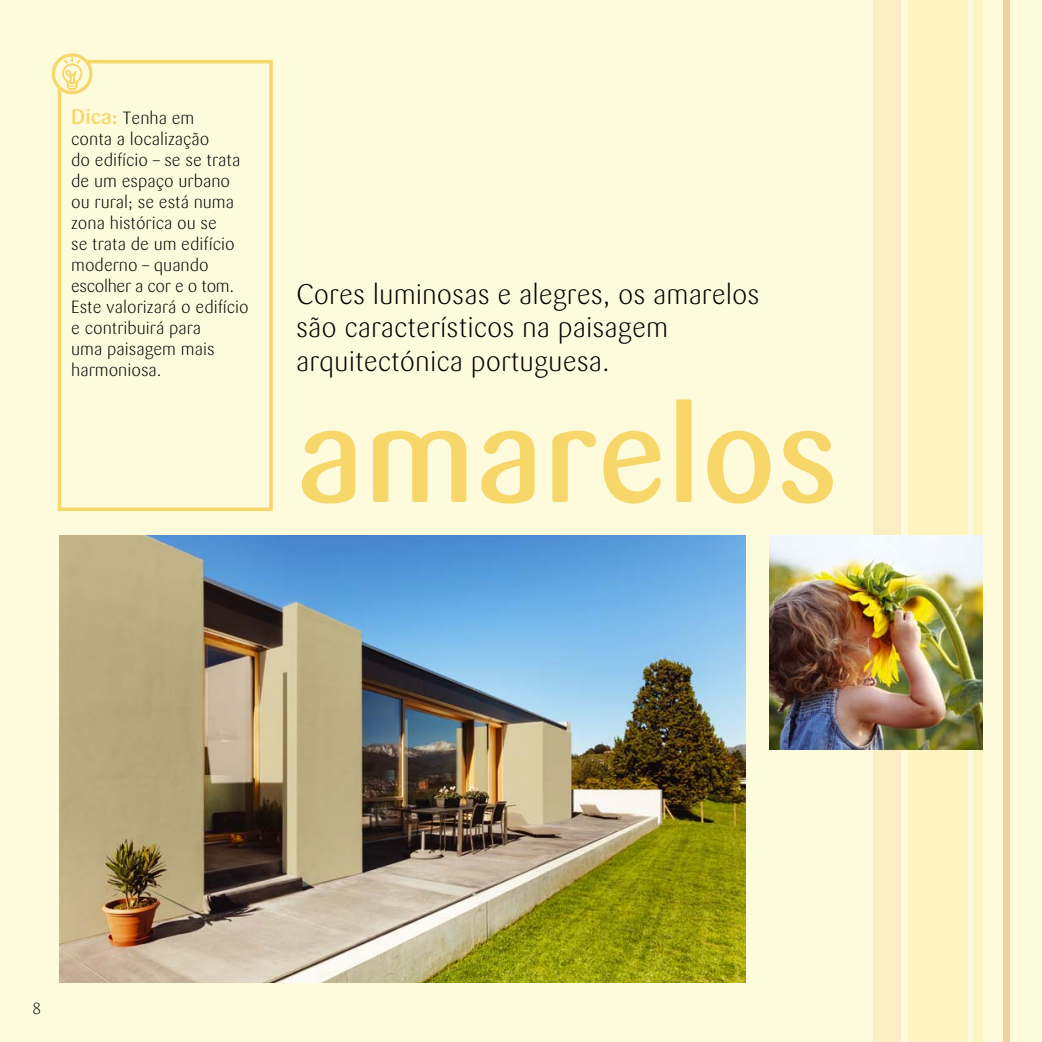
<style>
.page{position:relative;width:1042px;height:1042px;background:#fff}
.page>*{position:absolute;margin:0;border:0;box-sizing:border-box;transform-origin:0 0}
.t1{font:500 133.88px "Sari Pro";color:#f7d66a}
.t2{font:300 28px/33.2px "Sari Pro";color:#000}
.t3{font:300 17.5px/21px "Sari Pro";color:#000}
.t4{font:300 15.75px "Sari Pro";color:#000}
.s1{font-weight:500;font-size:21px;color:#f7d66a}
</style>
<div class="page">
<div style="left:0;top:0;width:1041px;height:1042px;background:#fdfbdc"></div>
<hr style="left:1041px;top:0;width:1px;height:1042px;background:#fdfbdc">
<img style="left:60px;top:536px;width:686px;height:446px">
<div style="left:908px;top:0;width:59px;height:1042px;background:#fdf4c0"></div>
<div style="left:1003px;top:0;width:6px;height:1042px;background:#f3cfa0"></div>
<div style="left:873px;top:0;width:27px;height:1042px;background:#fbedc4"></div>
<div style="left:973px;top:0;width:10px;height:1042px;background:#fdf4c0"></div>
<div style="left:58px;top:60px;width:215px;height:451px;border:4px solid #f7d66a"></div>
<svg style="left:52px;top:53px;width:41px;height:41px"></svg>
<img style="left:769px;top:536px;width:213px;height:213px">
<p class="t3" style="left:71px;top:107px;width:179px"><span class="s1">Dica:</span> Tenha em<br>conta a localização<br>do edifício – se se trata de um espaço urbano ou rural; se está numa zona histórica ou se<br>se trata de um edifício moderno – quando escolher a cor e o tom.<br>Este valorizará o edifício e contribuirá para<br>uma paisagem mais harmoniosa.</p>
<h2 class="t2" style="left:296px;top:278px;width:465px">Cores luminosas e alegres, os amarelos são característicos na paisagem arquitectónica portuguesa.</h2>
<h1 class="t1" style="left:296px;top:368px;width:544px">amarelos</h1>
<p class="t4" style="left:33px;top:998px;width:10px">8</p>
</div>
